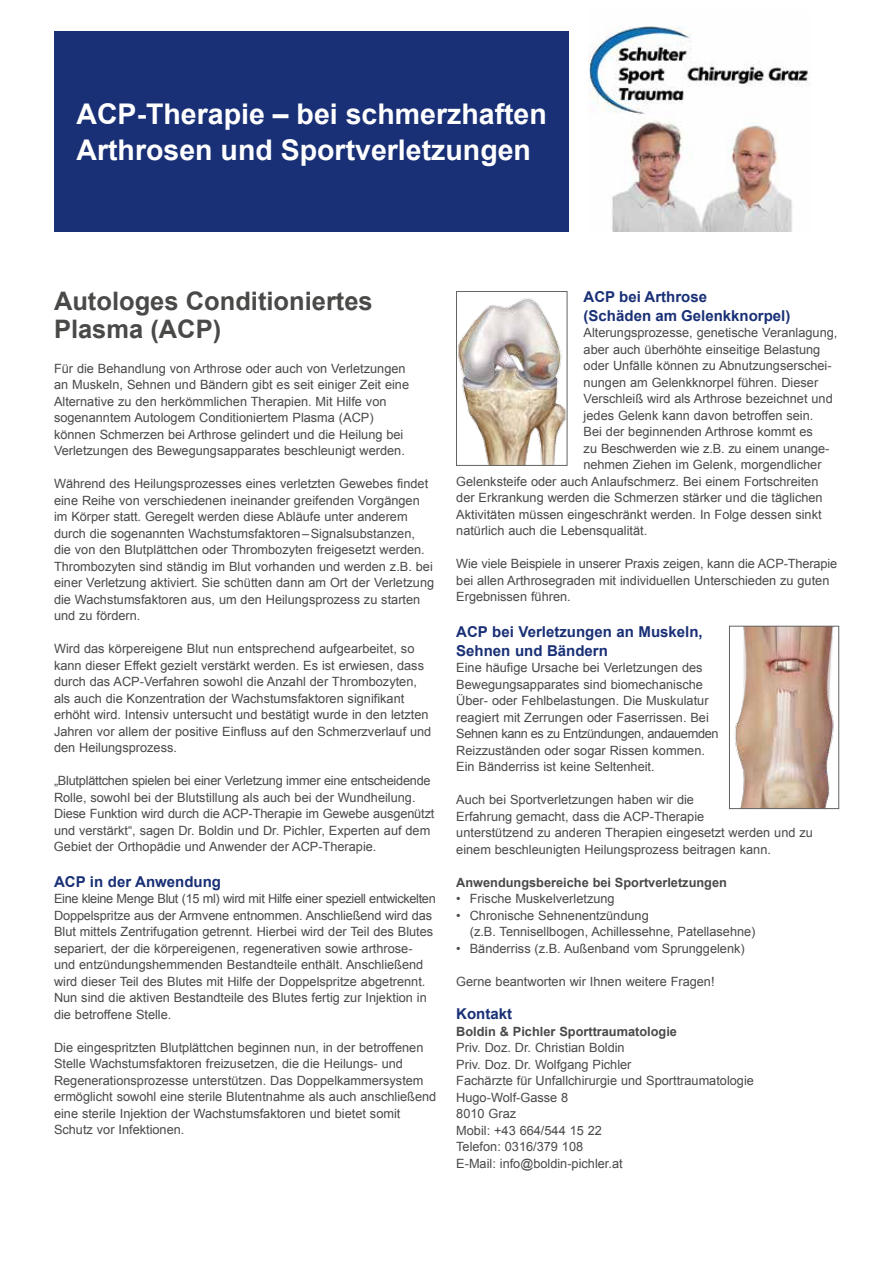
<style>
.page{position:relative;width:893px;height:1263px;background:#fff}
.page>*{position:absolute;margin:0;border:0;box-sizing:border-box;transform-origin:0 0}
.t1{font:700 28.5px/36px "Arial";color:#fff}
.t2{font:700 25.5px/28.5px "Arial";color:#494948}
.t3{font:700 15px/18.8px "Arial";color:#193076}
.t4{font:12.75px/16.5px "Arial";color:#494948}
.t5{font:700 12.75px "Arial";color:#494948}
</style>
<div class="page">
<div style="left:54px;top:32px;width:514px;height:200px;background:#193076"></div>
<img style="left:735px;top:628px;width:99px;height:179px">
<div style="left:729px;top:626px;width:110px;height:183px;border:1px solid #636362"></div>
<img style="left:458px;top:298px;width:107px;height:166px">
<div style="left:456px;top:291px;width:111px;height:175px;border:1px solid #636362"></div>
<img style="left:589px;top:26px;width:222px;height:205px">
<h1 class="t1" style="left:76px;top:97px;width:472px">ACP-Therapie – bei schmerzhaften<br>Arthrosen und Sportverletzungen</h1>
<h2 class="t2" style="left:54px;top:287px;width:320px">Autologes Conditioniertes<br>Plasma (ACP)</h2>
<p class="t4" style="left:54px;top:360px;width:357px">Für die Behandlung von Arthrose oder auch von Verletzungen an Muskeln, Sehnen und Bändern gibt es seit einiger Zeit eine Alternative zu den herkömmlichen Therapien. Mit Hilfe von sogenanntem Autologem Conditioniertem Plasma (ACP) können Schmerzen bei Arthrose gelindert und die Heilung bei Verletzungen des Bewegungsapparates beschleunigt werden.</p>
<p class="t4" style="left:54px;top:476px;width:382px">Während des Heilungsprozesses eines verletzten Gewebes findet eine Reihe von verschiedenen ineinander greifenden Vorgängen im Körper statt. Geregelt werden diese Abläufe unter anderem durch die sogenannten Wachstumsfaktoren–Signalsubstanzen, die von den Blutplättchen oder Thrombozyten freigesetzt werden.<br>Thrombozyten sind ständig im Blut vorhanden und werden z.B. bei einer Verletzung aktiviert. Sie schütten dann am Ort der Verletzung die Wachstumsfaktoren aus, um den Heilungsprozess zu starten und zu fördern.</p>
<p class="t4" style="left:54px;top:641px;width:379px">Wird das körpereigene Blut nun entsprechend aufgearbeitet, so kann dieser Effekt gezielt verstärkt werden. Es ist erwiesen, dass durch das ACP-Verfahren sowohl die Anzahl der Thrombozyten, als auch die Konzentration der Wachstumsfaktoren signifikant erhöht wird. Intensiv untersucht und bestätigt wurde in den letzten Jahren vor allem der positive Einfluss auf den Schmerzverlauf und den Heilungsprozess.</p>
<p class="t4" style="left:54px;top:773px;width:382px">„Blutplättchen spielen bei einer Verletzung immer eine entscheidende Rolle, sowohl bei der Blutstillung als auch bei der Wundheilung.<br>Diese Funktion wird durch die ACP-Therapie im Gewebe ausgenützt und verstärkt“, sagen Dr. Boldin und Dr. Pichler, Experten auf dem Gebiet der Orthopädie und Anwender der ACP-Therapie.</p>
<p class="t3" style="left:54px;top:872px;width:169px">ACP in der Anwendung</p>
<p class="t4" style="left:54px;top:890px;width:383px">Eine kleine Menge Blut (15 ml) wird mit Hilfe einer speziell entwickelten Doppelspritze aus der Armvene entnommen. Anschließend wird das Blut mittels Zentrifugation getrennt. Hierbei wird der Teil des Blutes separiert, der die körpereigenen, regenerativen sowie arthrose&shy;und entzündungshemmenden Bestandteile enthält. Anschließend wird dieser Teil des Blutes mit Hilfe der Doppelspritze abgetrennt.<br>Nun sind die aktiven Bestandteile des Blutes fertig zur Injektion in die betroffene Stelle.</p>
<p class="t4" style="left:54px;top:1039px;width:384px">Die eingespritzten Blutplättchen beginnen nun, in der betroffenen Stelle Wachstumsfaktoren freizusetzen, die die Heilungs- und Regenerationsprozesse unterstützen. Das Doppelkammersystem ermöglicht sowohl eine sterile Blutentnahme als auch anschließend eine sterile Injektion der Wachstumsfaktoren und bietet somit Schutz vor Infektionen.</p>
<p class="t3" style="left:584px;top:288px;width:208px">ACP bei Arthrose<br>(Schäden am Gelenkknorpel)</p>
<p class="t4" style="left:584px;top:325px;width:255px">Alterungsprozesse, genetische Veranlagung,</p>
<p class="t4" style="left:584px;top:341px;width:238px">aber auch überhöhte einseitige Belastung</p>
<p class="t4" style="left:584px;top:358px;width:250px">oder Unfälle können zu Abnutzungserschei-</p>
<p class="t4" style="left:584px;top:374px;width:236px">nungen am Gelenkknorpel führen. Dieser</p>
<p class="t4" style="left:584px;top:391px;width:251px">Verschleiß wird als Arthrose bezeichnet und</p>
<p class="t4" style="left:584px;top:407px;width:231px">jedes Gelenk kann davon betroffen sein.</p>
<p class="t4" style="left:584px;top:424px;width:231px">Bei der beginnenden Arthrose kommt es</p>
<p class="t4" style="left:584px;top:440px;width:246px">zu Beschwerden wie z.B. zu einem unange-</p>
<p class="t4" style="left:584px;top:457px;width:239px">nehmen Ziehen im Gelenk, morgendlicher</p>
<p class="t4" style="left:456px;top:473px;width:364px">Gelenksteife oder auch Anlaufschmerz. Bei einem Fortschreiten</p>
<p class="t4" style="left:456px;top:490px;width:368px">der Erkrankung werden die Schmerzen stärker und die täglichen</p>
<p class="t4" style="left:456px;top:506px;width:367px">Aktivitäten müssen eingeschränkt werden. In Folge dessen sinkt</p>
<p class="t4" style="left:456px;top:523px;width:193px">natürlich auch die Lebensqualität.</p>
<p class="t4" style="left:456px;top:556px;width:382px">Wie viele Beispiele in unserer Praxis zeigen, kann die ACP-Therapie bei allen Arthrosegraden mit individuellen Unterschieden zu guten<br>Ergebnissen führen.</p>
<p class="t3" style="left:456px;top:622px;width:248px">ACP bei Verletzungen an Muskeln,<br>Sehnen und Bändern</p>
<p class="t4" style="left:456px;top:659px;width:264px">Eine häufige Ursache bei Verletzungen des Bewegungsapparates sind biomechanische Über- oder Fehlbelastungen. Die Muskulatur reagiert mit Zerrungen oder Faserrissen. Bei Sehnen kann es zu Entzündungen, andauernden Reizzuständen oder sogar Rissen kommen.<br>Ein Bänderriss ist keine Seltenheit.</p>
<p class="t4" style="left:456px;top:791px;width:358px">Auch bei Sportverletzungen haben wir die<br>Erfahrung gemacht, dass die ACP-Therapie<br>unterstützend zu anderen Therapien eingesetzt werden und zu einem beschleunigten Heilungsprozess beitragen kann.</p>
<p class="t5" style="left:456px;top:873px;width:272px">Anwendungsbereiche bei Sportverletzungen</p>
<p class="t4" style="left:456px;top:890px;width:160px">• Frische Muskelverletzung</p>
<p class="t4" style="left:470px;top:907px;width:287px;text-indent:-14px">• Chronische Sehnenentzündung<br>(z.B. Tennisellbogen, Achillessehne, Patellasehne)</p>
<p class="t4" style="left:456px;top:940px;width:290px">• Bänderriss (z.B. Außenband vom Sprunggelenk)</p>
<p class="t4" style="left:456px;top:973px;width:260px">Gerne beantworten wir Ihnen weitere Fragen!</p>
<p class="t3" style="left:456px;top:1005px;width:57px">Kontakt</p>
<p class="t5" style="left:456px;top:1023px;width:222px">Boldin &amp; Pichler Sporttraumatologie</p>
<p class="t4" style="left:456px;top:1040px;width:299px">Priv. Doz. Dr. Christian Boldin<br>Priv. Doz. Dr. Wolfgang Pichler<br>Fachärzte für Unfallchirurgie und Sporttraumatologie<br>Hugo-Wolf-Gasse 8<br>8010 Graz<br>Mobil: +43 664/544 15 22<br>Telefon: 0316/379 108<br>E-Mail: info@boldin-pichler.at</p>
</div>
